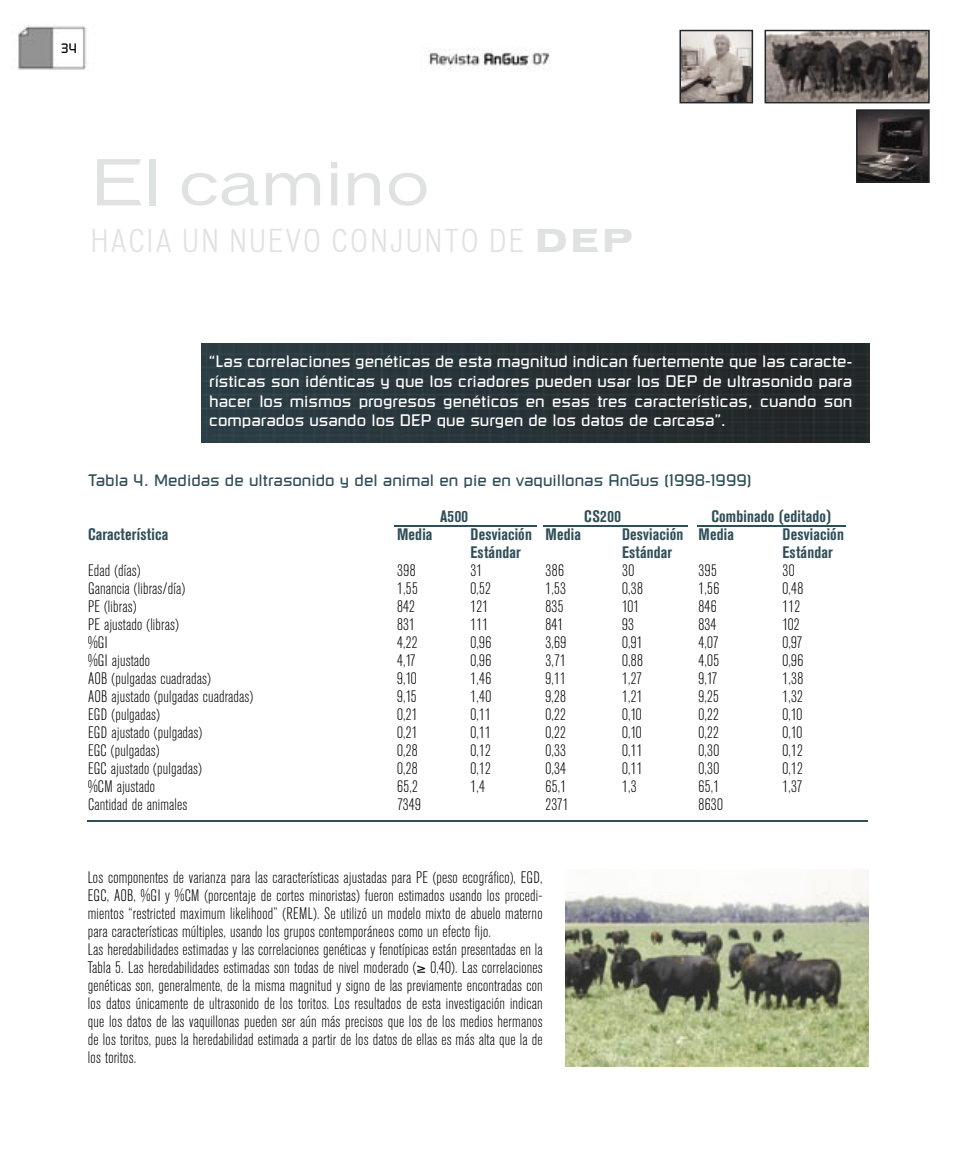
<style>
.page{position:relative;width:961px;height:1170px;background:#fff}
.page>*{position:absolute;margin:0;border:0;box-sizing:border-box;transform-origin:0 0}
.t1{font:expanded 60px "Vonnes";color:#e0e1e1}
.t2{font:100 condensed 30px "Vonnes";letter-spacing:.1em;color:#e0e1e1}
.t3{font:300 condensed 16.5px/18px "Akzidenz Grotesk BE";letter-spacing:.01em;color:#000}
.t4{font:16.5px/19.8px "Russell Square";color:#fff;text-align:justify}
.t5{font:700 condensed 16.5px "Akzidenz Grotesk BE";letter-spacing:.01em;color:#2f4e58}
.t6{font:16.5px "Russell Square";color:#2f4e58}
.t7{font:13.5px "Russell Square";color:#000}
.s1{font-weight:700;font-stretch:expanded}
</style>
<div class="page">
<img style="left:17px;top:25px;width:913px;height:1042px">
<img style="left:201px;top:343px;width:668px;height:99px">
<img style="left:566px;top:869px;width:303px;height:197px">
<hr style="left:87px;top:820px;width:780px;height:1px;background:#2f4e58">
<svg style="left:765px;top:30px;width:165px;height:73px"></svg>
<svg style="left:856px;top:109px;width:74px;height:74px"></svg>
<svg style="left:679px;top:30px;width:74px;height:73px"></svg>
<hr style="left:394px;top:525px;width:142px;height:2px;background:#2f4e58">
<hr style="left:543px;top:525px;width:144px;height:2px;background:#2f4e58">
<hr style="left:697px;top:525px;width:148px;height:2px;background:#2f4e58">
<p class="t7" style="left:61px;top:40px;width:17px">34</p>
<h1 class="t1" style="left:91px;top:146px;width:340px">El camino</h1>
<h2 class="t2" style="left:91px;top:224px;width:543px">HACIA UN NUEVO CONJUNTO DE <span class="s1">DEP</span></h2>
<p class="t4" style="left:209px;top:351px;width:645px">“Las correlaciones genéticas de esta magnitud indican fuertemente que las caracte&shy;rísticas son idénticas y que los criadores pueden usar los DEP de ultrasonido para hacer los mismos progresos genéticos en esas tres características, cuando son comparados usando los DEP que surgen de los datos de carcasa”.</p>
<p class="t6" style="left:88px;top:470px;width:665px">Tabla 4. Medidas de ultrasonido y del animal en pie en vaquillonas AnGus (1998-1999)</p>
<p class="t5" style="left:440px;top:507px;width:30px">A500</p>
<p class="t5" style="left:584px;top:507px;width:38px">CS200</p>
<p class="t5" style="left:711px;top:507px;width:121px">Combinado (editado)</p>
<p class="t5" style="left:88px;top:525px;width:82px">Característica</p>
<p class="t5" style="left:397px;top:525px;width:37px">Media</p>
<p class="t5" style="left:471px;top:525px;width:112px">Desviación Media</p>
<p class="t5" style="left:622px;top:525px;width:113px">Desviación Media</p>
<p class="t5" style="left:783px;top:525px;width:63px">Desviación</p>
<p class="t5" style="left:471px;top:543px;width:52px">Estándar</p>
<p class="t5" style="left:622px;top:543px;width:52px">Estándar</p>
<p class="t5" style="left:783px;top:543px;width:52px">Estándar</p>
<p class="t3" style="left:88px;top:562px;width:54px">Edad (días)</p>
<p class="t3" style="left:397px;top:562px;width:20px">398</p>
<p class="t3" style="left:471px;top:562px;width:13px">31</p>
<p class="t3" style="left:546px;top:562px;width:20px">386</p>
<p class="t3" style="left:622px;top:562px;width:14px">30</p>
<p class="t3" style="left:699px;top:562px;width:20px">395</p>
<p class="t3" style="left:783px;top:562px;width:14px">30</p>
<p class="t3" style="left:88px;top:580px;width:99px">Ganancia (libras/día)</p>
<p class="t3" style="left:397px;top:580px;width:22px">1,55</p>
<p class="t3" style="left:471px;top:580px;width:22px">0,52</p>
<p class="t3" style="left:546px;top:580px;width:22px">1,53</p>
<p class="t3" style="left:622px;top:580px;width:22px">0,38</p>
<p class="t3" style="left:699px;top:580px;width:22px">1,56</p>
<p class="t3" style="left:783px;top:580px;width:22px">0,48</p>
<p class="t3" style="left:88px;top:598px;width:50px">PE (libras)</p>
<p class="t3" style="left:397px;top:598px;width:19px">842</p>
<p class="t3" style="left:471px;top:598px;width:19px">121</p>
<p class="t3" style="left:546px;top:598px;width:20px">835</p>
<p class="t3" style="left:622px;top:598px;width:19px">101</p>
<p class="t3" style="left:699px;top:598px;width:20px">846</p>
<p class="t3" style="left:783px;top:598px;width:19px">112</p>
<p class="t3" style="left:88px;top:616px;width:92px">PE ajustado (libras)</p>
<p class="t3" style="left:397px;top:616px;width:19px">831</p>
<p class="t3" style="left:471px;top:616px;width:19px">111</p>
<p class="t3" style="left:546px;top:616px;width:19px">841</p>
<p class="t3" style="left:622px;top:616px;width:13px">93</p>
<p class="t3" style="left:699px;top:616px;width:19px">834</p>
<p class="t3" style="left:783px;top:616px;width:19px">102</p>
<p class="t3" style="left:88px;top:634px;width:21px">%GI</p>
<p class="t3" style="left:397px;top:634px;width:22px">4,22</p>
<p class="t3" style="left:471px;top:634px;width:22px">0,96</p>
<p class="t3" style="left:546px;top:634px;width:22px">3,69</p>
<p class="t3" style="left:622px;top:634px;width:22px">0,91</p>
<p class="t3" style="left:699px;top:634px;width:21px">4,07</p>
<p class="t3" style="left:783px;top:634px;width:21px">0,97</p>
<p class="t3" style="left:88px;top:652px;width:63px">%GI ajustado</p>
<p class="t3" style="left:397px;top:652px;width:20px">4,17</p>
<p class="t3" style="left:471px;top:652px;width:22px">0,96</p>
<p class="t3" style="left:546px;top:652px;width:22px">3,71</p>
<p class="t3" style="left:622px;top:652px;width:22px">0,88</p>
<p class="t3" style="left:699px;top:652px;width:22px">4,05</p>
<p class="t3" style="left:783px;top:652px;width:22px">0,96</p>
<p class="t3" style="left:88px;top:670px;width:124px">AOB (pulgadas cuadradas)</p>
<p class="t3" style="left:397px;top:670px;width:21px">9,10</p>
<p class="t3" style="left:471px;top:670px;width:22px">1,46</p>
<p class="t3" style="left:546px;top:670px;width:22px">9,11</p>
<p class="t3" style="left:622px;top:670px;width:21px">1,27</p>
<p class="t3" style="left:699px;top:670px;width:20px">9,17</p>
<p class="t3" style="left:783px;top:670px;width:22px">1,38</p>
<p class="t3" style="left:88px;top:688px;width:167px">AOB ajustado (pulgadas cuadradas)</p>
<p class="t3" style="left:397px;top:688px;width:21px">9,15</p>
<p class="t3" style="left:471px;top:688px;width:22px">1,40</p>
<p class="t3" style="left:546px;top:688px;width:22px">9,28</p>
<p class="t3" style="left:622px;top:688px;width:22px">1,21</p>
<p class="t3" style="left:699px;top:688px;width:22px">9,25</p>
<p class="t3" style="left:783px;top:688px;width:22px">1,32</p>
<p class="t3" style="left:88px;top:706px;width:73px">EGD (pulgadas)</p>
<p class="t3" style="left:397px;top:706px;width:22px">0,21</p>
<p class="t3" style="left:471px;top:706px;width:22px">0,11</p>
<p class="t3" style="left:546px;top:706px;width:22px">0,22</p>
<p class="t3" style="left:622px;top:706px;width:21px">0,10</p>
<p class="t3" style="left:699px;top:706px;width:22px">0,22</p>
<p class="t3" style="left:783px;top:706px;width:21px">0,10</p>
<p class="t3" style="left:88px;top:724px;width:116px">EGD ajustado (pulgadas)</p>
<p class="t3" style="left:397px;top:724px;width:22px">0,21</p>
<p class="t3" style="left:471px;top:724px;width:22px">0,11</p>
<p class="t3" style="left:546px;top:724px;width:22px">0,22</p>
<p class="t3" style="left:622px;top:724px;width:21px">0,10</p>
<p class="t3" style="left:699px;top:724px;width:22px">0,22</p>
<p class="t3" style="left:783px;top:724px;width:21px">0,10</p>
<p class="t3" style="left:88px;top:742px;width:73px">EGC (pulgadas)</p>
<p class="t3" style="left:397px;top:742px;width:22px">0,28</p>
<p class="t3" style="left:471px;top:742px;width:22px">0,12</p>
<p class="t3" style="left:546px;top:742px;width:22px">0,33</p>
<p class="t3" style="left:622px;top:742px;width:22px">0,11</p>
<p class="t3" style="left:699px;top:742px;width:22px">0,30</p>
<p class="t3" style="left:783px;top:742px;width:22px">0,12</p>
<p class="t3" style="left:88px;top:760px;width:115px">EGC ajustado (pulgadas)</p>
<p class="t3" style="left:397px;top:760px;width:22px">0,28</p>
<p class="t3" style="left:471px;top:760px;width:22px">0,12</p>
<p class="t3" style="left:546px;top:760px;width:22px">0,34</p>
<p class="t3" style="left:622px;top:760px;width:22px">0,11</p>
<p class="t3" style="left:699px;top:760px;width:22px">0,30</p>
<p class="t3" style="left:783px;top:760px;width:22px">0,12</p>
<p class="t3" style="left:88px;top:778px;width:68px">%CM ajustado</p>
<p class="t3" style="left:397px;top:778px;width:22px">65,2</p>
<p class="t3" style="left:471px;top:778px;width:16px">1,4</p>
<p class="t3" style="left:546px;top:778px;width:22px">65,1</p>
<p class="t3" style="left:622px;top:778px;width:16px">1,3</p>
<p class="t3" style="left:699px;top:778px;width:22px">65,1</p>
<p class="t3" style="left:783px;top:778px;width:21px">1,37</p>
<p class="t3" style="left:88px;top:796px;width:101px">Cantidad de animales</p>
<p class="t3" style="left:397px;top:796px;width:25px">7349</p>
<p class="t3" style="left:546px;top:796px;width:25px">2371</p>
<p class="t3" style="left:699px;top:796px;width:26px">8630</p>
<p class="t3" style="left:88px;top:868px;width:456px">Los componentes de varianza para las características ajustadas para PE (peso ecográfico), EGD, EGC, AOB, %GI y %CM (porcentaje de cortes minoristas) fueron estimados usando los procedi&shy;mientos “restricted maximum likelihood” (REML). Se utilizó un modelo mixto de abuelo materno para características múltiples, usando los grupos contemporáneos como un efecto fijo.<br>Las heredabilidades estimadas y las correlaciones genéticas y fenotípicas están presentadas en la Tabla 5. Las heredabilidades estimadas son todas de nivel moderado (≥ 0,40). Las correlaciones genéticas son, generalmente, de la misma magnitud y signo de las previamente encontradas con los datos únicamente de ultrasonido de los toritos. Los resultados de esta investigación indican que los datos de las vaquillonas pueden ser aún más precisos que los de los medios hermanos de los toritos, pues la heredabilidad estimada a partir de los datos de ellas es más alta que la de los toritos.</p>
</div>
